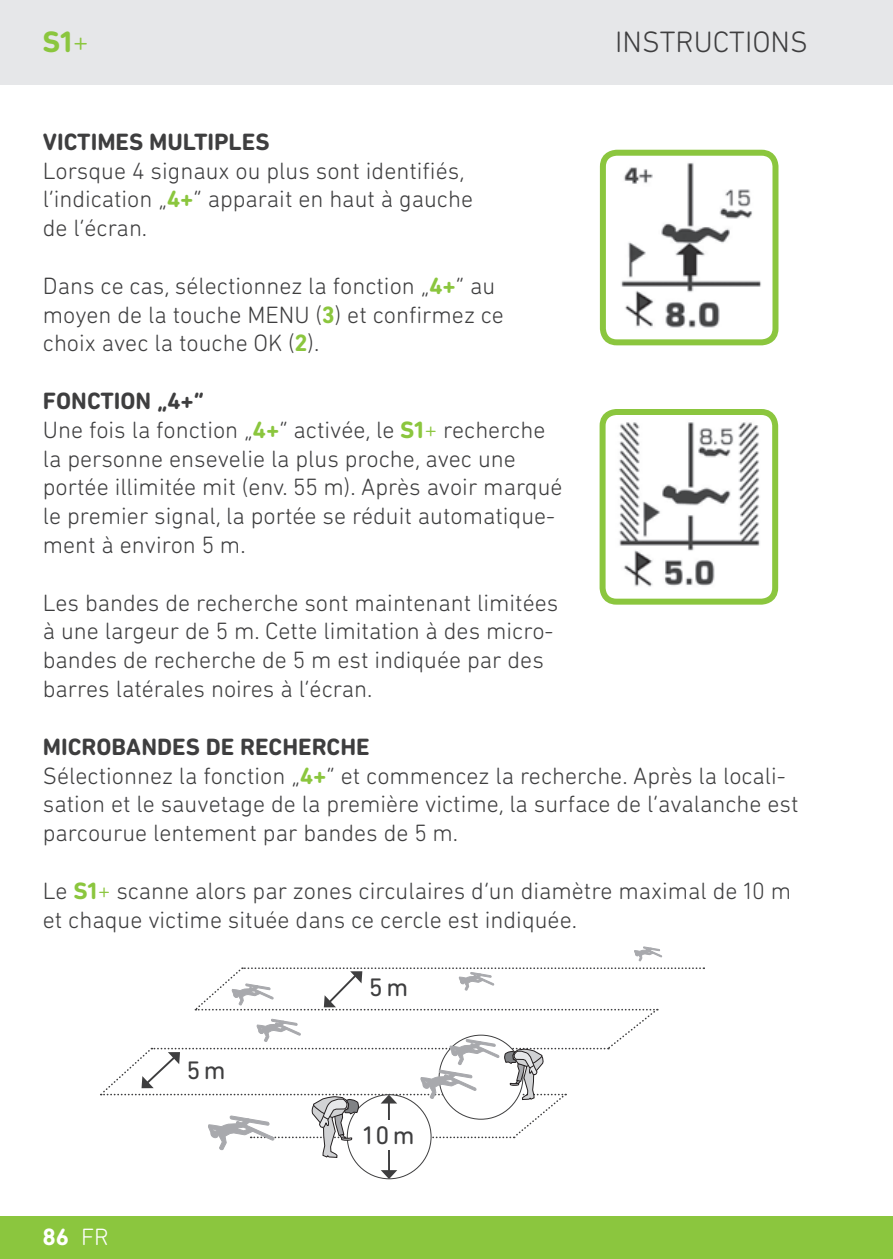
<style>
.page{position:relative;width:893px;height:1259px;background:#fff}
.page>*{position:absolute;margin:0;border:0;box-sizing:border-box;transform-origin:0 0}
.t1{font:300 30px "DIN Next Rounded LT Pro";color:#3e3e3f}
.t2{font:700 30px "DIN Next Rounded LT Pro";color:#8bc63e}
.t3{font:25.8px "DIN Next Rounded LT Pro";color:#3e3e3f}
.t4{font:300 24px/28.8px "DIN Next Rounded LT Pro";color:#3e3e3f}
.t5{font:700 24px "DIN Next Rounded LT Pro";color:#3e3e3f}
.t6{font:700 24px "DIN Next Rounded LT Pro";color:#fff}
.s1{font-weight:300}
.s2{font-weight:700;color:#8bc63e}
.s3{font-weight:700}
.s4{color:#8bc63e}
</style>
<div class="page">
<div style="left:0;top:0;width:893px;height:85px;background:#e6e7e9"></div>
<div style="left:0;top:1216px;width:893px;height:43px;background:#8bc63e"></div>
<img style="left:607px;top:150px;width:171px;height:195px">
<div style="left:600px;top:150px;width:178px;height:195px;border:6px solid #8bc63e;border-radius:14px"></div>
<img style="left:600px;top:416px;width:177px;height:188px">
<div style="left:600px;top:409px;width:178px;height:195px;border:6px solid #8bc63e;border-radius:14px"></div>
<hr style="left:388px;top:1102px;width:2px;height:69px;background:#3e3e3f">
<svg style="left:381px;top:1170px;width:16px;height:9px"></svg>
<svg style="left:634px;top:946px;width:28px;height:15px"></svg>
<svg style="left:100px;top:967px;width:604px;height:190px"></svg>
<p class="t2" style="left:43px;top:24px;width:48px">S1<span class="s1">+</span></p>
<p class="t5" style="left:43px;top:127px;width:228px">VICTIMES MULTIPLES</p>
<p class="t4" style="left:43px;top:156px;width:432px">Lorsque 4 signaux ou plus sont identifiés, l’indication „<span class="s2">4+</span>“ apparait en haut à gauche de l’écran.</p>
<p class="t4" style="left:43px;top:271px;width:463px">Dans ce cas, sélectionnez la fonction „<span class="s2">4+</span>“ au moyen de la touche MEnu (<span class="s2">3</span>) et confirmez ce choix avec la touche oK (<span class="s2">2</span>).</p>
<p class="t4" style="left:43px;top:386px;width:521px"><span class="s3">FONCTION „4+“<br></span>une fois la fonction „<span class="s2">4+</span>“ activée, le <span class="s2">S1</span><span class="s4">+</span> recherche la personne ensevelie la plus proche, avec une portée illimitée mit (env. 55 m). Après avoir marqué le premier signal, la portée se réduit automatique&shy;ment à environ 5 m.</p>
<p class="t4" style="left:43px;top:588px;width:517px">Les bandes de recherche sont maintenant limitées à une largeur de 5 m. cette limitation à des micro&shy;bandes de recherche de 5 m est indiquée par des barres latérales noires à l’écran.</p>
<p class="t1" style="left:615px;top:25px;width:194px">inSTrucTionS</p>
<p class="t4" style="left:43px;top:732px;width:757px"><span class="s3">MICROBANDES DE RECHERCHE<br></span>Sélectionnez la fonction „<span class="s2">4+</span>“ et commencez la recherche. Après la locali&shy;sation et le sauvetage de la première victime, la surface de l’avalanche est parcourue lentement par bandes de 5 m.</p>
<p class="t4" style="left:43px;top:876px;width:750px">Le <span class="s2">S1</span><span class="s4">+</span> scanne alors par zones circulaires d‘un diamètre maximal de 10 m et chaque victime située dans ce cercle est indiquée.</p>
<p class="t6" style="left:43px;top:1223px;width:68px">86 <span class="s1">fr</span></p>
<p class="t3" style="left:186px;top:1055px;width:41px">5 m</p>
<p class="t3" style="left:369px;top:972px;width:41px">5 m</p>
<p class="t3" style="left:361px;top:1120px;width:55px">10 m</p>
</div>
